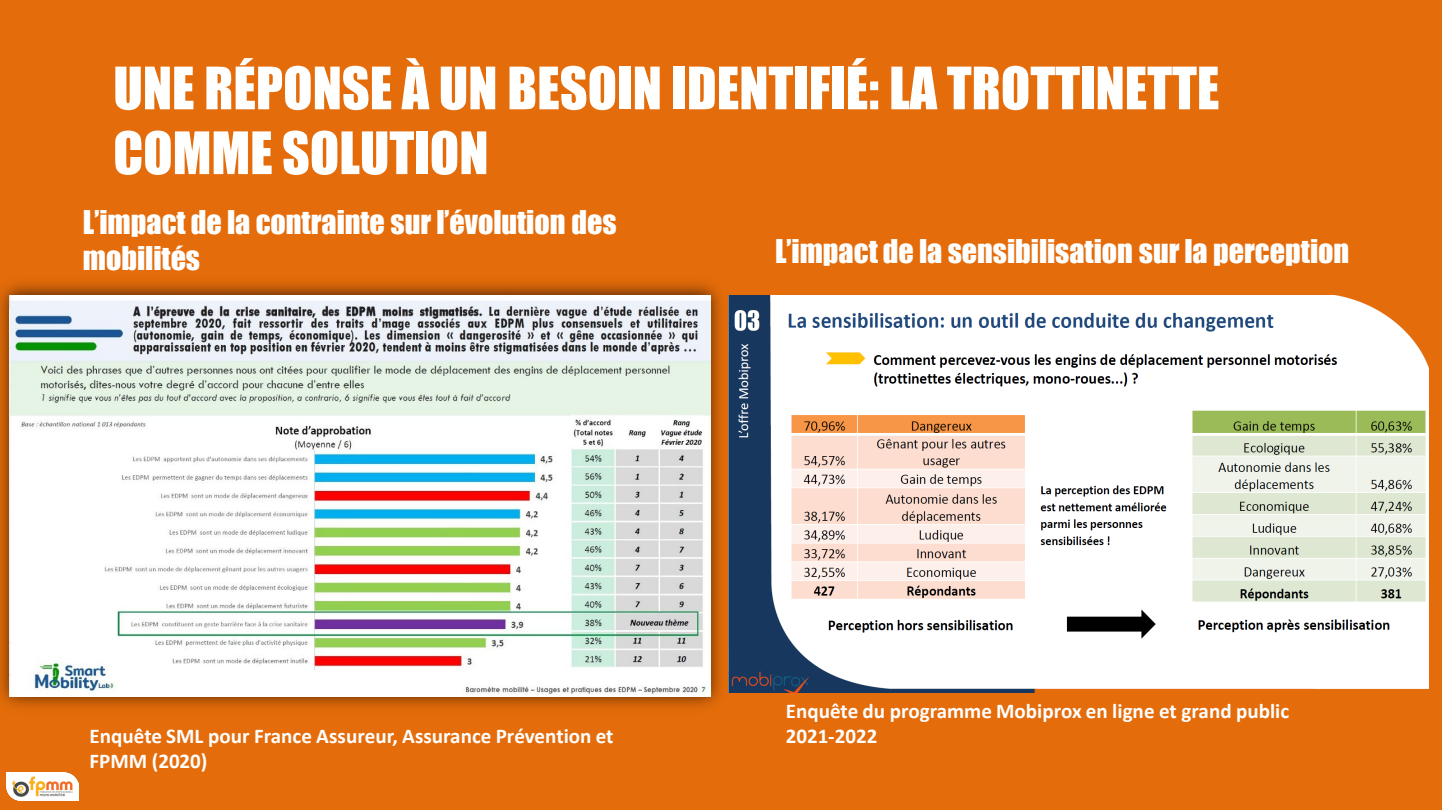
<style>
.page{position:relative;width:1442px;height:810px;background:#fff}
.page>*{position:absolute;margin:0;border:0;box-sizing:border-box;transform-origin:0 0}
.t1{font:54px/64.8px "Impact";color:#fff}
.t2{font:30px/36px "Impact";color:#fff}
.t3{font:700 21px/25.2px "Calibri";color:#fff}
</style>
<div class="page">
<div style="left:0;top:0;width:1441px;height:810px;background:#e46c0a"></div>
<img style="left:733px;top:296px;width:695px;height:397px">
<img style="left:0;top:282px;width:733px;height:425px">
<img style="left:10px;top:296px;width:700px;height:401px">
<img style="left:7px;top:773px;width:72px;height:28px">
<p class="t1" style="left:113px;top:54px;width:1107px">UNE RÉPONSE À UN BESOIN IDENTIFIÉ: LA TROTTINETTE<br>COMME SOLUTION</p>
<p class="t2" style="left:83px;top:204px;width:535px">L’impact de la contrainte sur l’évolution des mobilités</p>
<h2 class="t2" style="left:775px;top:232px;width:575px">L’impact de la sensibilisation sur la perception</h2>
<p class="t3" style="left:90px;top:723px;width:525px">Enquête SML pour France Assureur, Assurance Prévention et<br>FPMM (2020)</p>
<p class="t3" style="left:786px;top:698px;width:505px">Enquête du programme Mobiprox en ligne et grand public<br>2021-2022</p>
</div>
